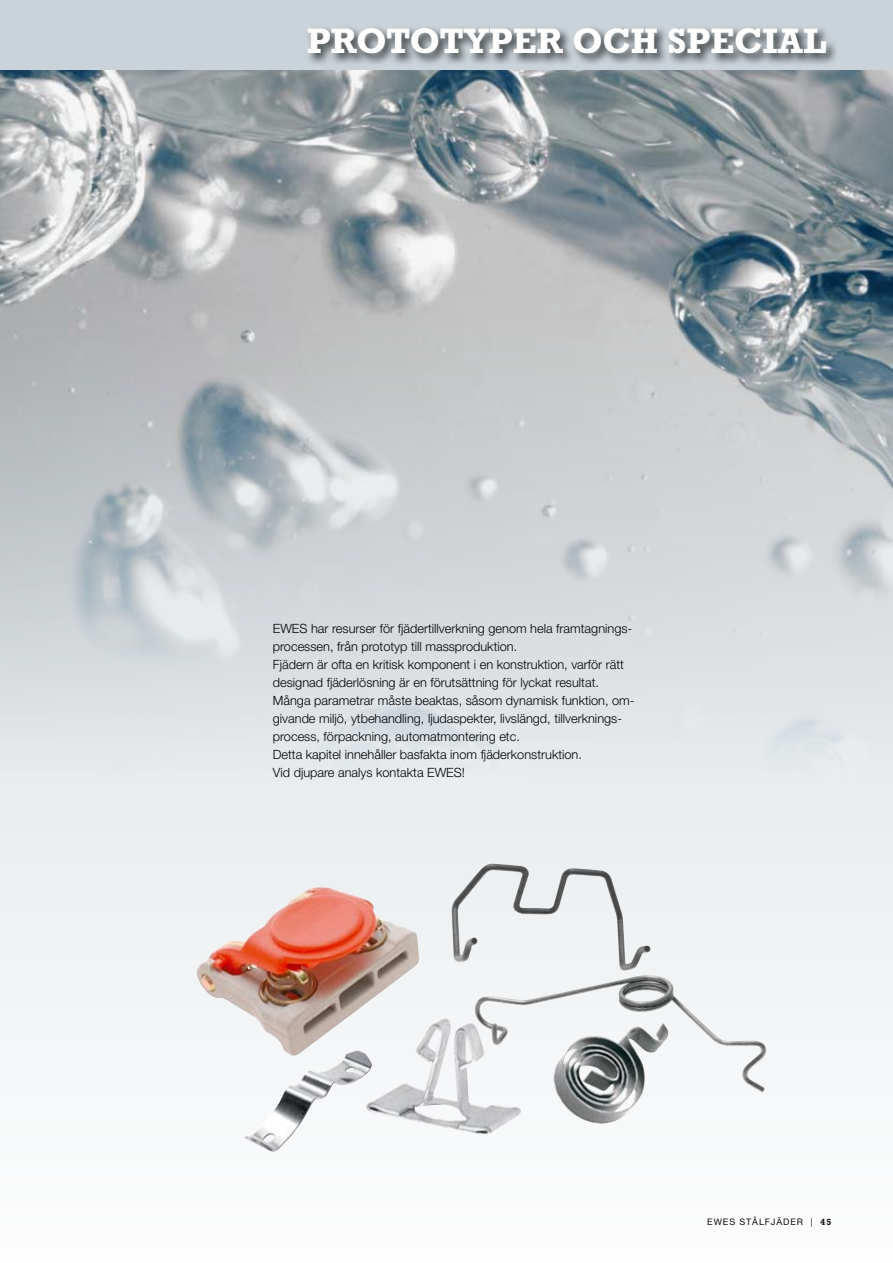
<style>
.page{position:relative;width:893px;height:1263px;background:#f8f9fa}
.page>*{position:absolute;margin:0;border:0;box-sizing:border-box;transform-origin:0 0}
.t1{font:700 36px "Rockwell";color:#fff}
.t2{font:300 12.75px/18px "Helvetica Neue";color:#000}
.t3{font:9px "Helvetica Neue";letter-spacing:.1em;color:#000}
.s1{font-family:"Rockwell";font-weight:700}
</style>
<div class="page">
<img style="left:0;top:69px;width:893px;height:845px">
<div style="left:0;top:0;width:893px;height:69px;background:#cad3d9"></div>
<div style="left:304px;top:25px;width:534px;height:41px;background:#000;opacity:.75"></div>
<img style="left:474px;top:975px;width:293px;height:117px">
<img style="left:552px;top:1022px;width:118px;height:102px">
<img style="left:245px;top:1056px;width:120px;height:96px">
<img style="left:196px;top:887px;width:224px;height:169px">
<img style="left:365px;top:1017px;width:156px;height:118px">
<img style="left:451px;top:863px;width:200px;height:108px">
<p class="t1" style="left:307px;top:20px;width:521px">PROTOTYPER OCH SPECIAL</p>
<p class="t2" style="left:273px;top:619px;width:362px">EWES har resurser för fjädertillverkning genom hela framtagnings&shy;processen, från prototyp till massproduktion.<br>Fjädern är ofta en kritisk komponent i en konstruktion, varför rätt designad fjäderlösning är en förutsättning för lyckat resultat.<br>Många parametrar måste beaktas, såsom dynamisk funktion, om&shy;givande miljö, ytbehandling, ljudaspekter, livslängd, tillverknings&shy;process, förpackning, automatmontering etc.<br>Detta kapitel innehåller basfakta inom fjäderkonstruktion.<br>Vid djupare analys kontakta EWES!</p>
<p class="t3" style="left:707px;top:1216px;width:126px">EWES STÅLFJÄDER | <span class="s1">45</span></p>
</div>
